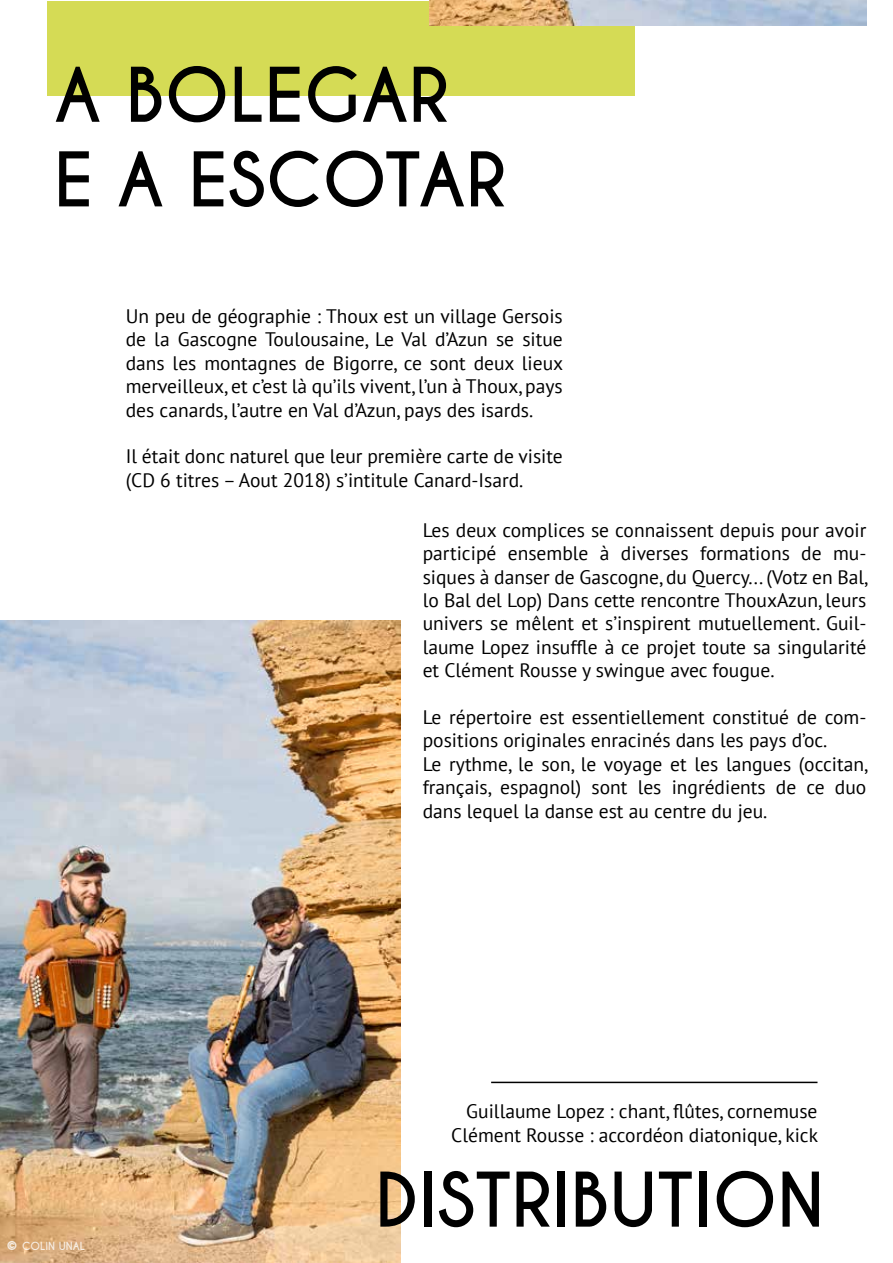
<style>
.page{position:relative;width:893px;height:1263px;background:#fff}
.page>*{position:absolute;margin:0;border:0;box-sizing:border-box;transform-origin:0 0}
.t1{font:700 70.5px/84.6px "Caviar Dreams";color:#000}
.t2{font:19.5px/23.4px "PT Sans";color:#000;text-align:justify}
.t3{font:700 10.5px "Caviar Dreams";color:#fff}
.s1{font-size:15px}
</style>
<div class="page">
<div style="left:47px;top:1px;width:587px;height:95px;background:#d5db55"></div>
<img style="left:429px;top:0;width:437px;height:26px">
<hr style="left:491px;top:1082px;width:326px;height:1px;background:#000">
<img style="left:0;top:621px;width:401px;height:642px">
<h1 class="t1" style="left:54px;top:55px;width:454px">A BOLEGAR<br>E A ESCOTAR</h1>
<p class="t2" style="left:126px;top:304px;width:439px">Un peu de géographie : Thoux est un village Gersois de la Gascogne Toulousaine, Le Val d’Azun se situe dans les montagnes de Bigorre, ce sont deux lieux merveilleux, et c’est là qu’ils vivent, l’un à Thoux, pays des canards, l’autre en Val d’Azun, pays des isards.</p>
<p class="t2" style="left:126px;top:444px;width:439px">Il était donc naturel que leur première carte de visite (CD 6 titres – Aout 2018) s’intitule Canard-Isard.</p>
<p class="t2" style="left:423px;top:518px;width:447px">Les deux complices se connaissent depuis pour avoir participé ensemble à diverses formations de mu&shy;siques à danser de Gascogne, du Quercy... (Votz en Bal, lo Bal del Lop) Dans cette rencontre ThouxAzun, leurs univers se mêlent et s’inspirent mutuellement. Guil&shy;laume Lopez insuffle à ce projet toute sa singularité et Clément Rousse y swingue avec fougue.</p>
<p class="t2" style="left:423px;top:705px;width:447px;text-align:left">Le répertoire est essentiellement constitué de com&shy;positions originales enracinés dans les pays d’oc.<br>Le rythme, le son, le voyage et les langues (occitan, français, espagnol) sont les ingrédients de ce duo dans lequel la danse est au centre du jeu.</p>
<p class="t2" style="left:451px;top:1099px;width:368px;text-align:right">Guillaume Lopez : chant, flûtes, cornemuse<br>Clément Rousse : accordéon diatonique, kick</p>
<p class="t3" style="left:6px;top:1240px;width:80px"><span class="s1">©</span> COLIN UNAL</p>
<h1 class="t1" style="left:375px;top:1160px;width:450px">DISTRIBUTION</h1>
</div>
